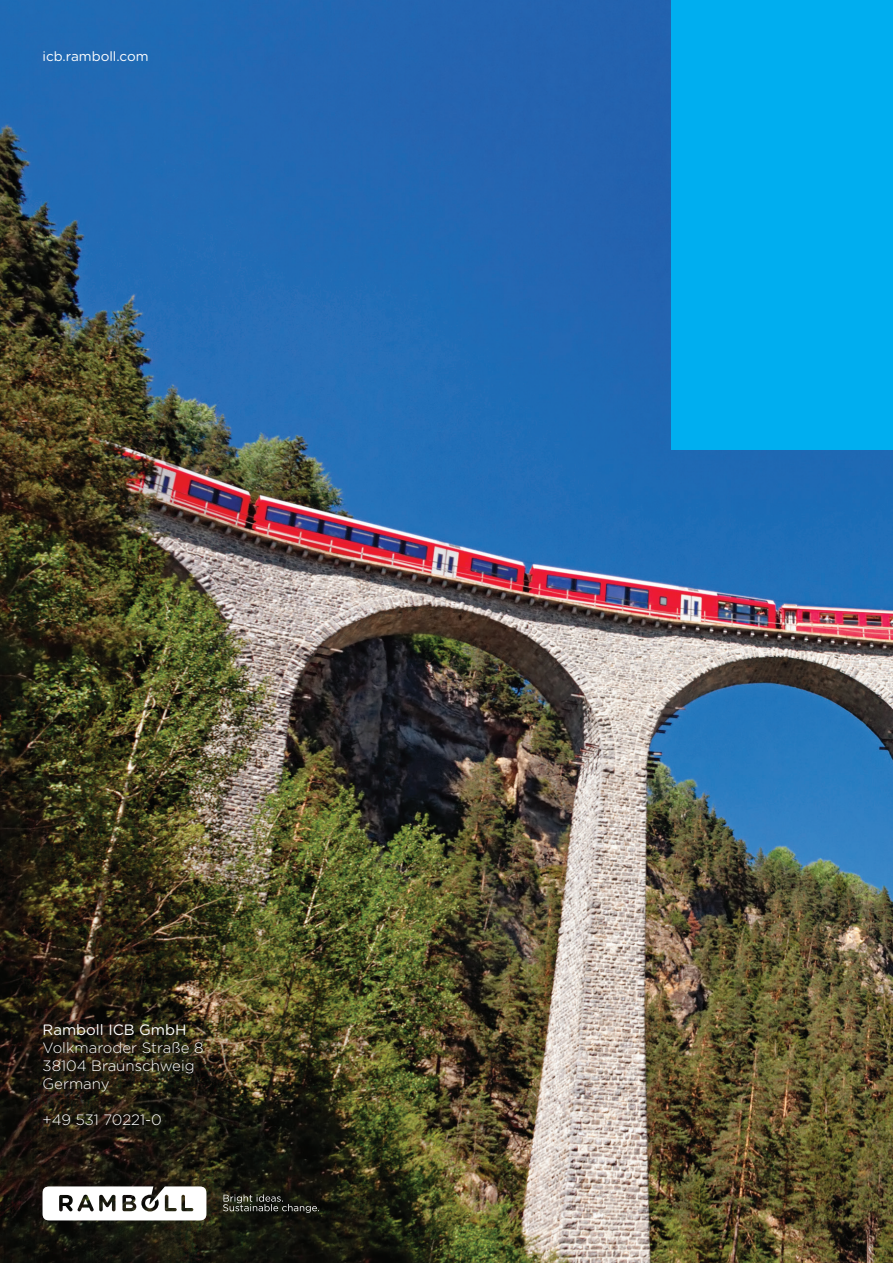
<style>
.page{position:relative;width:893px;height:1263px;background:#fff}
.page>*{position:absolute;margin:0;border:0;box-sizing:border-box;transform-origin:0 0}
.t1{font:300 15px/18px "Gotham Rounded";color:#fff}
.t2{font:15px "Gotham Rounded";color:#fff}
.t3{font:13.5px "Gotham Rounded";color:#fff}
</style>
<div class="page">
<img style="left:0;top:0;width:893px;height:1263px">
<svg style="left:43px;top:1186px;width:163px;height:34px"></svg>
<svg style="left:223px;top:1194px;width:96px;height:19px"></svg>
<div style="left:672px;top:0;width:221px;height:449px;background:#00aeef"></div>
<p class="t3" style="left:43px;top:47px;width:108px">icb.ramboll.com</p>
<p class="t2" style="left:43px;top:1019px;width:145px">Ramboll ICB GmbH</p>
<p class="t1" style="left:43px;top:1038px;width:162px">Volkmaroder Straße 8<br>38104 Braunschweig<br>Germany</p>
<p class="t1" style="left:43px;top:1110px;width:121px">+49 531 70221-0</p>
</div>
